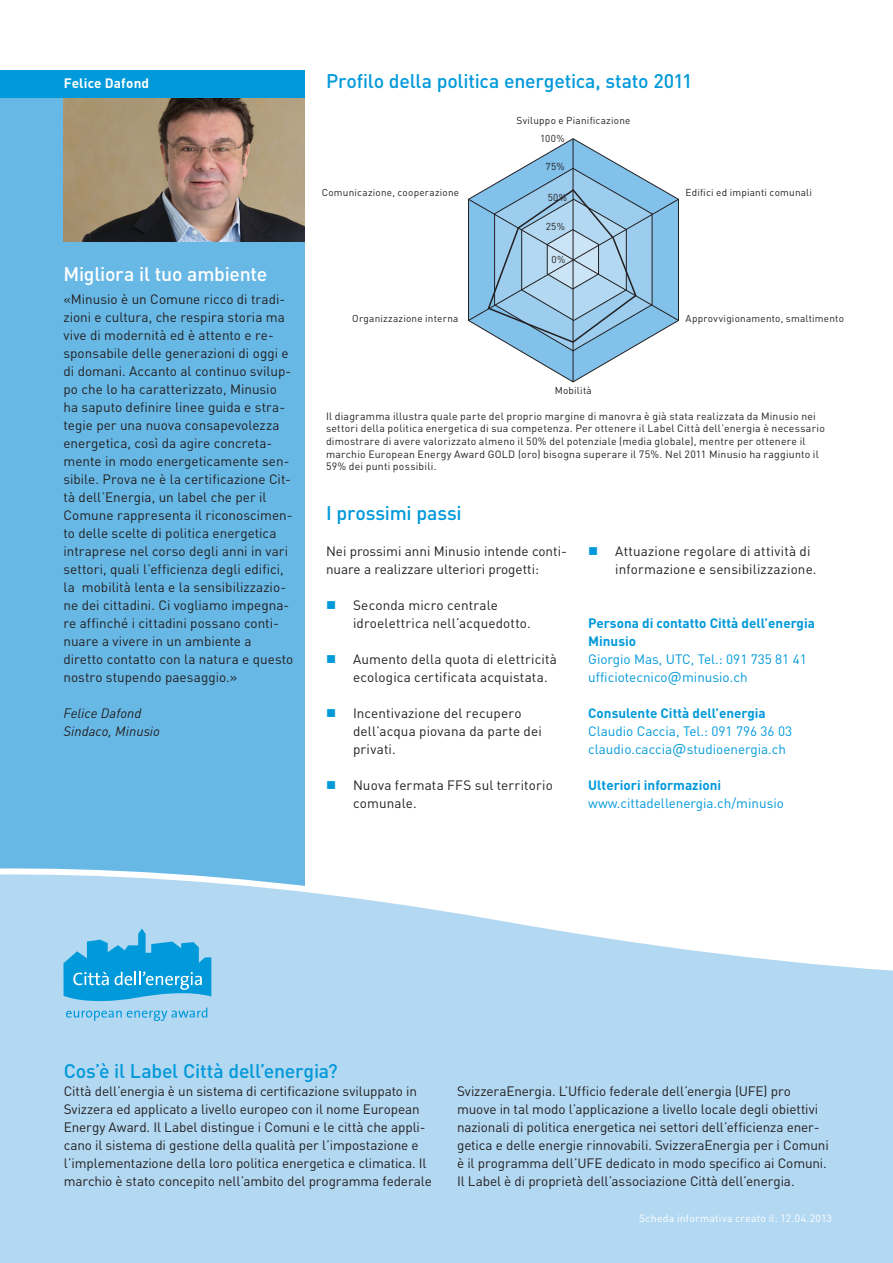
<style>
.page{position:relative;width:893px;height:1263px;background:#fff}
.page>*{position:absolute;margin:0;border:0;box-sizing:border-box;transform-origin:0 0}
.Untertitel_Frontseit{font:500 19.5px "DIN Pro";letter-spacing:-.01em;color:#0099da}
.Untertitel_Frontseit-2{font:500 19.5px "DIN Pro";letter-spacing:-.015em;color:#fff}
.Fliesstext_Testimoni{font:13.5px/18px "DIN";color:#231f20}
.Lauftext{font:13.5px/18px "DINOT";letter-spacing:-.01em;color:#231f20}
.Aufzählung_Frontseit{font:13.5px/18px "DIN Pro";letter-spacing:.01em;color:#231f20}
.t1{font:13.5px "DIN Pro";color:#0099da}
.t2{font:700 13.5px/18px "DIN Pro";color:#0099da}
.Lauftext_schwarz_kur{font:italic 13.5px "DIN Pro";letter-spacing:.005em;color:#231f20}
.Titel_Testimonial{font:700 13.5px "DIN Pro";letter-spacing:.01em;color:#fff}
.Spinnendiagramm_Flie{font:10.5px/12.6px "DIN Pro";letter-spacing:.02em;color:#231f20}
.t3{font:10.5px "DIN Pro";letter-spacing:.02em;color:#fff}
.t4{font:10.05px "DIN Pro";letter-spacing:.025em;color:#231f20}
.s1{font-size:15px}
</style>
<div class="page">
<div style="left:0;top:97px;width:305px;height:1141px;background:#68b8e6"></div>
<svg style="left:0;top:868px;width:893px;height:395px;background:#bbdcf2"></svg>
<img style="left:63px;top:97px;width:242px;height:144px">
<svg style="left:63px;top:928px;width:148px;height:93px;background:#57b8e5"></svg>
<svg style="left:519px;top:138px;width:108px;height:244px"></svg>
<hr style="left:573px;top:139px;width:1px;height:243px;background:#231f20">
<svg style="left:468px;top:168px;width:211px;height:183px;background:#99c3df"></svg>
<div style="left:0;top:70px;width:305px;height:27px;background:#0099da"></div>
<p class="Titel_Testimonial" style="left:64px;top:74px;width:87px">Felice Dafond</p>
<p class="Untertitel_Frontseit-2" style="left:63px;top:261px;width:205px">Migliora il tuo ambiente</p>
<p class="Fliesstext_Testimoni" style="left:63px;top:290px;width:231px">«Minusio è un Comune ricco di tradi&shy;zioni e cultura, che respira storia ma vive di modernità ed è attento e re&shy;sponsabile delle generazioni di oggi e di domani. Accanto al continuo svilup&shy;po che lo ha caratterizzato, Minusio ha saputo definire linee guida e stra&shy;tegie per una nuova consapevolezza energetica, così da agire concreta&shy;mente in modo energeticamente sen&shy;sibile. Prova ne è la certificazione Cit&shy;tà dell’Energia, un label che per il Comune rappresenta il riconoscimen&shy;to delle scelte di politica energetica intraprese nel corso degli anni in vari settori, quali l’efficienza degli edifici, la mobilità lenta e la sensibilizzazio&shy;ne dei cittadini. Ci vogliamo impegna&shy;re affinché i cittadini possano conti&shy;nuare a vivere in un ambiente a diretto contatto con la natura e questo nostro stupendo paesaggio.»</p>
<p class="Lauftext_schwarz_kur" style="left:63px;top:705px;width:80px">Felice Dafond</p>
<p class="Lauftext_schwarz_kur" style="left:63px;top:723px;width:98px">Sindaco, Minusio</p>
<p class="Untertitel_Frontseit" style="left:326px;top:68px;width:368px">Profilo della politica energetica, stato 2011</p>
<p class="t4" style="left:322px;top:186px;width:139px">Comunicazione, cooperazione</p>
<p class="t4" style="left:352px;top:312px;width:108px">Organizzazione interna</p>
<p class="t4" style="left:517px;top:114px;width:115px">Sviluppo e Pianificazione</p>
<p class="t4" style="left:540px;top:131px;width:26px">100%</p>
<p class="t4" style="left:545px;top:159px;width:21px">75%</p>
<p class="t4" style="left:548px;top:190px;width:21px">50%</p>
<p class="t4" style="left:546px;top:220px;width:21px">25%</p>
<p class="t4" style="left:552px;top:253px;width:15px">0%</p>
<p class="t4" style="left:555px;top:384px;width:39px">Mobilità</p>
<p class="t4" style="left:685px;top:186px;width:128px">Edifici ed impianti comunali</p>
<p class="t4" style="left:685px;top:312px;width:160px">Approvvigionamento, smaltimento</p>
<p class="Spinnendiagramm_Flie" style="left:326px;top:409px;width:500px">Il diagramma illustra quale parte del proprio margine di manovra è già stata realizzata da Minusio nei settori della politica energetica di sua competenza. Per ottenere il Label Città dell’energia è necessario dimostrare di avere valorizzato almeno il 50% del potenziale (media globale), mentre per ottenere il marchio European Energy Award GOLD (oro) bisogna superare il 75%. Nel 2011 Minusio ha raggiunto il 59% dei punti possibili.</p>
<p class="Untertitel_Frontseit" style="left:326px;top:500px;width:137px">I prossimi passi</p>
<p class="Aufzählung_Frontseit" style="left:326px;top:542px;width:242px">Nei prossimi anni Minusio intende conti&shy;nuare a realizzare ulteriori progetti:</p>
<p class="Aufzählung_Frontseit" style="left:353px;top:596px;width:179px">Seconda micro centrale idroelettrica nell’acquedotto.</p>
<p class="Aufzählung_Frontseit" style="left:353px;top:650px;width:205px">Aumento della quota di elettricità ecologica certificata acquistata.</p>
<p class="Aufzählung_Frontseit" style="left:353px;top:704px;width:170px">Incentivazione del recupero</p>
<p class="Aufzählung_Frontseit" style="left:353px;top:722px;width:190px">dell’acqua piovana da parte dei privati.</p>
<p class="Aufzählung_Frontseit" style="left:353px;top:776px;width:201px">Nuova fermata FFS sul territorio comunale.</p>
<p class="Aufzählung_Frontseit" style="left:615px;top:542px;width:203px">Attuazione regolare di attività di informazione e sensibilizzazione.</p>
<p class="t2" style="left:588px;top:614px;width:228px">Persona di contatto Città dell’energia<br>Minusio</p>
<p class="t1" style="left:588px;top:650px;width:220px">Giorgio Mas, UTC, Tel.: 091 735 81 41</p>
<p class="t1" style="left:588px;top:668px;width:161px">ufficiotecnico<span class="s1">@</span>minusio.ch</p>
<p class="t2" style="left:588px;top:704px;width:179px">Consulente Città dell’energia</p>
<p class="t1" style="left:588px;top:722px;width:205px">Claudio Caccia, Tel.: 091 796 36 03</p>
<p class="t1" style="left:588px;top:740px;width:199px">claudio.caccia<span class="s1">@</span>studioenergia.ch</p>
<p class="t2" style="left:588px;top:776px;width:134px">Ulteriori informazioni</p>
<p class="t1" style="left:588px;top:794px;width:197px">www.cittadellenergia.ch/minusio</p>
<p class="Untertitel_Frontseit" style="left:64px;top:1058px;width:276px">Cos’è il Label Città dell’energia?</p>
<p class="Lauftext" style="left:64px;top:1082px;width:370px">Città dell’energia è un sistema di certificazione sviluppato in Svizzera ed applicato a livello europeo con il nome European Energy Award. Il Label distingue i Comuni e le città che appli&shy;cano il sistema di gestione della qualità per l’impostazione e l’implementazione della loro politica energetica e climatica. Il marchio è stato concepito nell’ambito del programma federale</p>
<p class="Lauftext" style="left:457px;top:1082px;width:335px">SvizzeraEnergia. L’Ufficio federale dell’energia (UFE) pro</p>
<p class="Lauftext" style="left:457px;top:1100px;width:373px">muove in tal modo l’applicazione a livello locale degli obiettivi nazionali di politica energetica nei settori dell’efficienza ener&shy;getica e delle energie rinnovabili. SvizzeraEnergia per i Comuni è il programma dell’UFE dedicato in modo specifico ai Comuni.<br>Il Label è di proprietà dell’associazione Città dell’energia.</p>
<p class="t3" style="left:639px;top:1211px;width:194px">Scheda informativa creato il: 12.04.2013</p>
</div>
